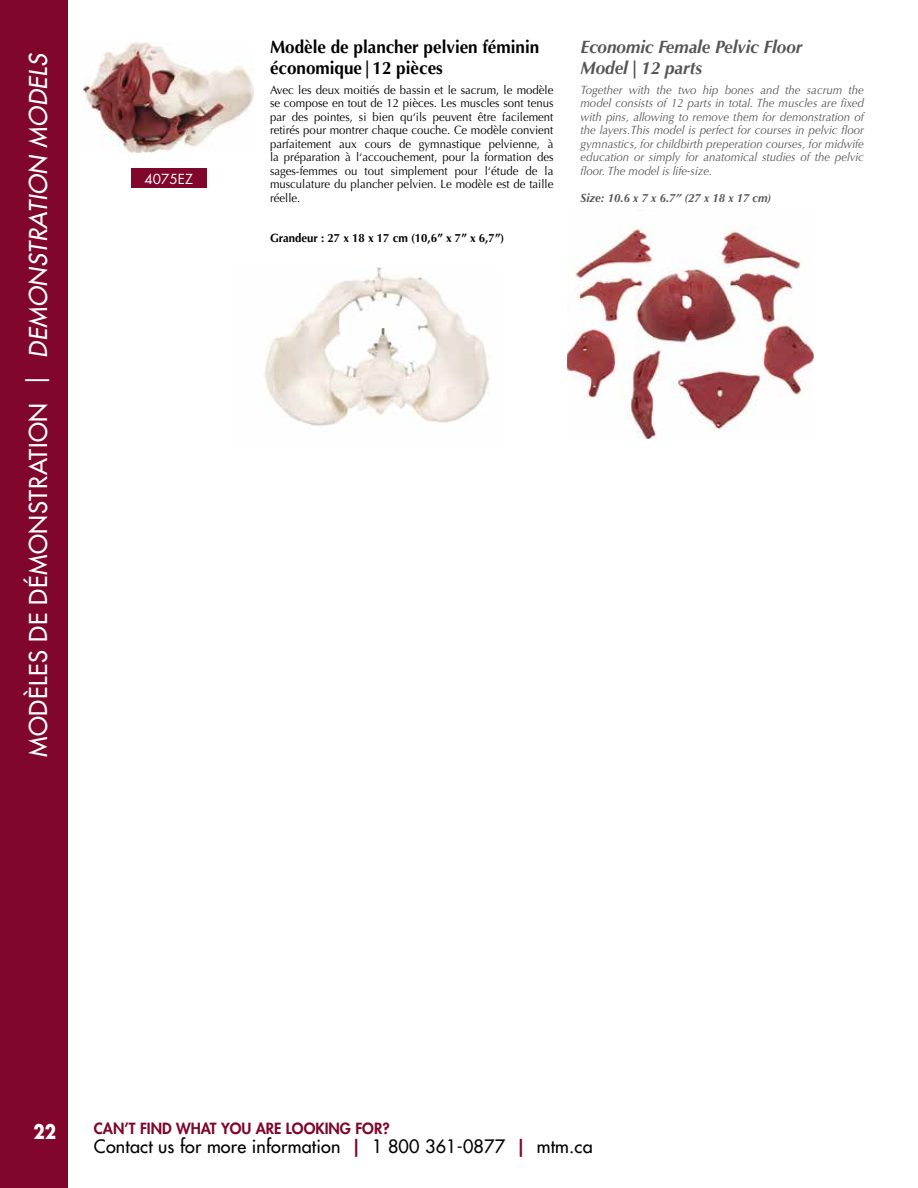
<style>
.page{position:relative;width:918px;height:1188px;background:#fff}
.page>*{position:absolute;margin:0;border:0;box-sizing:border-box;transform-origin:0 0}
.t1{font:500 24px "Futura Std";letter-spacing:.025em;color:#fff}
.t2{font:700 19.5px "Futura Std";color:#fff;scale:.85 1}
.t3{font:700 18px/21px "Optima";color:#000;scale:.95 1}
.t4{font:500 18px "Futura Std";letter-spacing:.01em;color:#000}
.t5{font:italic 700 18px/21px "Optima";color:#555;scale:.95 1}
.t6{font:800 15px "Futura Std";color:#80062c}
.t7{font:13.5px "Futura Std";color:#fff}
.t8{font:12px/13.5px "Optima";color:#000;text-align:justify;scale:.95 1}
.t9{font:italic 12px/13.5px "Optima";color:#555;text-align:justify;scale:.95 1}
.t10{font:700 12px "Optima";color:#000;scale:.95 1}
.t11{font:italic 700 12px "Optima";color:#555;scale:.95 1}
.s1{font-weight:400}
.s2{font-style:italic}
.s3{font-weight:800;color:#80062c}
</style>
<div class="page">
<img style="left:265px;top:268px;width:225px;height:158px">
<img style="left:567px;top:225px;width:246px;height:214px">
<div style="left:0;top:0;width:68px;height:1188px;background:#80062c"></div>
<div style="left:131px;top:168px;width:76px;height:20px;background:#80062c"></div>
<img style="left:84px;top:43px;width:170px;height:110px">
<h1 class="t1" style="left:23px;top:757px;width:706px;rotate:-90deg">MODÈLES DE DÉMONSTRATION <span class="s1">|</span> <span class="s2">DEMONSTRATION MODELS</span></h1>
<p class="t7" style="left:145px;top:170px;width:50px">4075EZ</p>
<h3 class="t3" style="left:270px;top:37px;width:285px">Modèle de plancher pelvien féminin économique|12 pièces</h3>
<p class="t8" style="left:270px;top:83px;width:300px">Avec les deux moitiés de bassin et le sacrum, le modèle se compose en tout de 12 pièces. Les muscles sont tenus par des pointes, si bien qu‘ils peuvent être facilement retirés pour montrer chaque couche. Ce modèle convient parfaitement aux cours de gymnastique pelvienne, à la préparation à l‘accouchement, pour la formation des sages-femmes ou tout simplement pour l‘étude de la musculature du plancher pelvien. Le modèle est de taille réelle.</p>
<p class="t10" style="left:270px;top:231px;width:248px">Grandeur : 27 x 18 x 17 cm (10,6” x 7” x 6,7”)</p>
<h3 class="t5" style="left:580px;top:37px;width:235px">Economic Female Pelvic Floor<br>Model | 12 parts</h3>
<p class="t9" style="left:580px;top:83px;width:300px">Together with the two hip bones and the sacrum the model consists of 12 parts in total. The muscles are fixed with pins, allowing to remove them for demonstration of the layers.This model is perfect for courses in pelvic floor gymnastics, for childbirth preperation courses, for midwife education or simply for anatomical studies of the pelvic floor. The model is life-size.</p>
<p class="t11" style="left:580px;top:191px;width:202px">Size: 10.6 x 7 x 6.7” (27 x 18 x 17 cm)</p>
<h2 class="t2" style="left:34px;top:1118px;width:28px">22</h2>
<p class="t6" style="left:94px;top:1119px;width:297px">CAN’T FIND WHAT YOU ARE LOOKING FOR?</p>
<h3 class="t4" style="left:94px;top:1136px;width:500px">Contact us for more information <span class="s3">|</span> 1 800 361-0877 <span class="s3">|</span> mtm.ca</h3>
</div>
